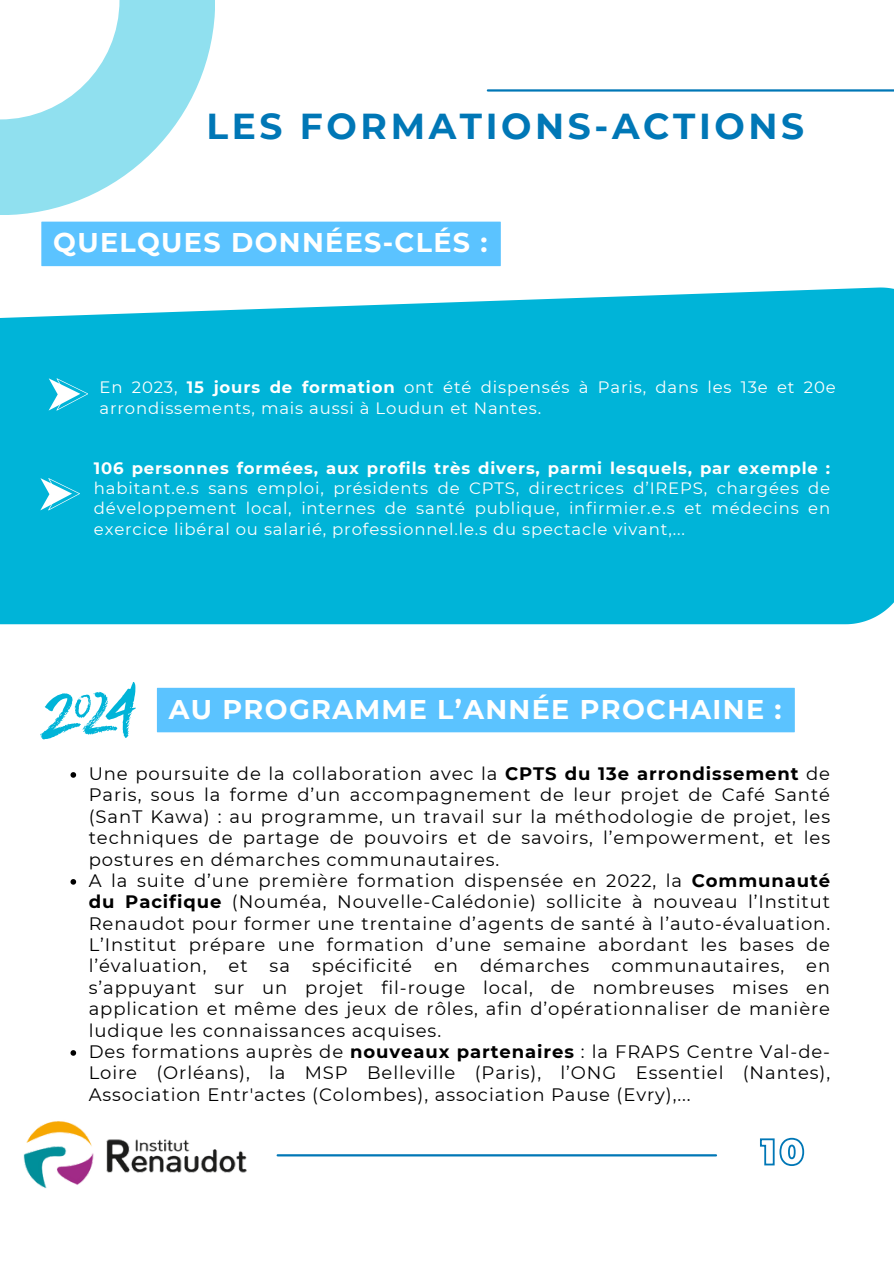
<style>
.page{position:relative;width:894px;height:1264px;background:#fff}
.page>*{position:absolute;margin:0;border:0;box-sizing:border-box;transform-origin:0 0}
.t1{font:700 36px "Montserrat";letter-spacing:.1em;color:#0077b6}
.t2{font:700 27px "Montserrat";letter-spacing:.05em;color:#fffffe}
.t3{font:18px/21.3px "Montserrat";letter-spacing:.05em;color:#000;text-align:justify}
.t4{font:16.5px/20.2px "Montserrat";letter-spacing:.05em;color:#fffffe}
.s1{font-weight:700}
</style>
<div class="page">
<hr style="left:277px;top:1154px;width:438px;height:2px;background:#0077b6">
<svg style="left:0;top:0;width:215px;height:215px;fill:#90e0ef"></svg>
<hr style="left:487px;top:89px;width:406px;height:3px;background:#0077b6">
<img style="left:24px;top:1121px;width:223px;height:67px">
<div style="left:0;top:287px;width:893px;height:337px;background:#00b4d8"></div>
<svg style="left:49px;top:378px;width:39px;height:32px"></svg>
<svg style="left:40px;top:478px;width:40px;height:32px"></svg>
<svg style="left:40px;top:682px;width:96px;height:57px"></svg>
<svg style="left:760px;top:1137px;width:45px;height:29px"></svg>
<div style="left:41px;top:222px;width:459px;height:44px;background:#5bc3ff"></div>
<div style="left:157px;top:687px;width:637px;height:45px;background:#5bc3ff"></div>
<svg style="left:70px;top:772px;width:6px;height:5px"></svg>
<svg style="left:70px;top:879px;width:6px;height:5px"></svg>
<svg style="left:70px;top:1050px;width:6px;height:5px"></svg>
<h2 class="t1" style="left:206px;top:104px;width:599px">LES FORMATIONS-ACTIONS</h2>
<p class="t2" style="left:53px;top:226px;width:435px">QUELQUES DONNÉES-CLÉS :</p>
<p class="t4" style="left:99px;top:377px;width:737px">En 2023, <span class="s1">15 jours de formation</span> ont été dispensés à Paris, dans les 13e et 20e arrondissements, mais aussi à Loudun et Nantes.</p>
<p class="t4" style="left:94px;top:457px;width:737px;text-align:justify"><span class="s1">106 personnes formées, aux profils très divers, parmi lesquels, par exemple : </span>habitant.e.s sans emploi, présidents de CPTS, directrices d’IREPS, chargées de développement local, internes de santé publique, infirmier.e.s et médecins en exercice libéral ou salarié, professionnel.le.s du spectacle vivant,...</p>
<p class="t2" style="left:169px;top:692px;width:614px">AU PROGRAMME L’ANNÉE PROCHAINE :</p>
<p class="t3" style="left:89px;top:763px;width:742px">Une poursuite de la collaboration avec la <span class="s1">CPTS du 13e arrondissement</span> de Paris, sous la forme d’un accompagnement de leur projet de Café Santé (SanT Kawa) : au programme, un travail sur la méthodologie de projet, les techniques de partage de pouvoirs et de savoirs, l’empowerment, et les postures en démarches communautaires.</p>
<p class="t3" style="left:89px;top:869px;width:742px">A la suite d’une première formation dispensée en 2022, la <span class="s1">Communauté du Pacifique</span> (Nouméa, Nouvelle-Calédonie) sollicite à nouveau l’Institut Renaudot pour former une trentaine d’agents de santé à l’auto-évaluation.<br>L’Institut prépare une formation d’une semaine abordant les bases de l’évaluation, et sa spécificité en démarches communautaires, en</p>
<h2 class="t3" style="left:89px;top:976px;width:742px;text-align:left">s’appuyant sur un projet fil-rouge local, de nombreuses mises en application et même des jeux de rôles, afin d’opérationnaliser de manière ludique les connaissances acquises.<br>Des formations auprès de <span class="s1">nouveaux partenaires</span> : la FRAPS Centre Val-de-Loire (Orléans), la MSP Belleville (Paris), l’ONG Essentiel (Nantes), Association Entr'actes (Colombes), association Pause (Evry),...</h2>
</div>
